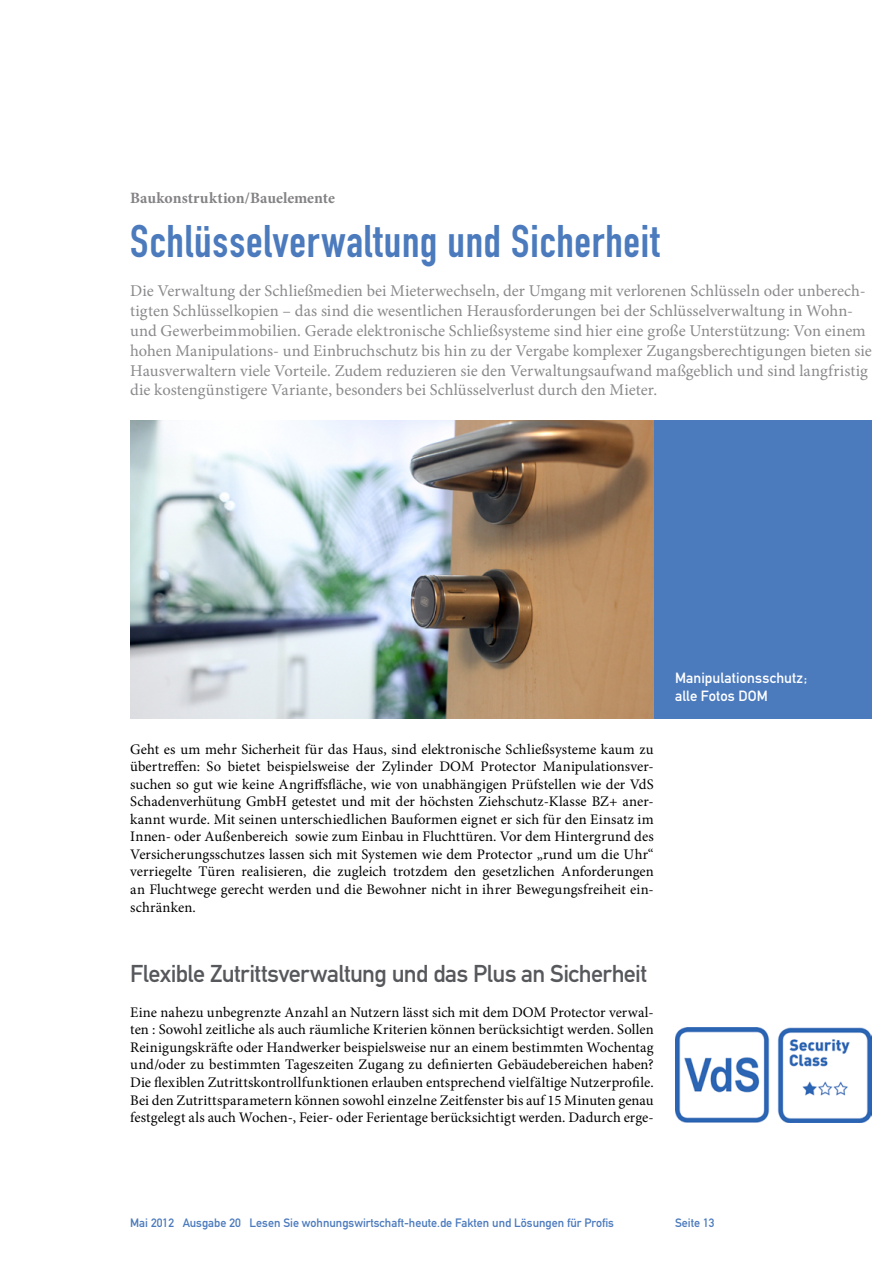
<style>
.page{position:relative;width:893px;height:1263px;background:#fff}
.page>*{position:absolute;margin:0;border:0;box-sizing:border-box;transform-origin:0 0}
.Überschrift_Groß{font:45px "DIN Engschrift";letter-spacing:.015em;color:#4b7abd}
.Überschrift_Grau{font:24px "DIN Mittelschrift";letter-spacing:-.025em;color:#56585c}
.Anlesetext{font:16.5px/19.8px "Minion Pro";color:#8b898c}
.Kategorie{font:700 15.75px "Minion Pro";color:#848285}
.Fließtext_erste_Zeil{font:14.7px/17.5px "Minion Pro";letter-spacing:.005em;color:#000;text-align:justify}
.Bildunterschrift{font:14.7px "DIN Mittelschrift";letter-spacing:.005em;color:#fff}
.t1{font:12px "DIN Mittelschrift";color:#4b7abd}
</style>
<div class="page">
<div style="left:654px;top:420px;width:218px;height:298px;background:#4b7abd"></div>
<img style="left:675px;top:1028px;width:197px;height:94px">
<img style="left:130px;top:420px;width:524px;height:298px">
<p class="Kategorie" style="left:130px;top:187px;width:206px">Baukonstruktion/Bauelemente</p>
<p class="Überschrift_Groß" style="left:130px;top:215px;width:531px">Schlüsselverwaltung und Sicherheit</p>
<p class="Anlesetext" style="left:130px;top:281px;width:743px">Die Verwaltung der Schließmedien bei Mieterwechseln, der Umgang mit verlorenen Schlüsseln oder unberech&shy;tigten Schlüsselkopien – das sind die wesentlichen Herausforderungen bei der Schlüsselverwaltung in Wohn&shy;und Gewerbeimmobilien. Gerade elektronische Schließsysteme sind hier eine große Unterstützung: Von einem hohen Manipulations- und Einbruchschutz bis hin zu der Vergabe komplexer Zugangsberechtigungen bieten sie Hausverwaltern viele Vorteile. Zudem reduzieren sie den Verwaltungsaufwand maßgeblich und sind langfristig die kostengünstigere Variante, besonders bei Schlüsselverlust durch den Mieter.</p>
<p class="Fließtext_erste_Zeil" style="left:130px;top:740px;width:525px">Geht es um mehr Sicherheit für das Haus, sind elektronische Schließsysteme kaum zu übertreffen: So bietet beispielsweise der Zylinder DOM Protector Manipulationsver&shy;suchen so gut wie keine Angriffsfläche, wie von unabhängigen Prüfstellen wie der VdS Schadenverhütung GmbH getestet und mit der höchsten Ziehschutz-Klasse BZ+ aner&shy;kannt wurde. Mit seinen unterschiedlichen Bauformen eignet er sich für den Einsatz im Innen- oder Außenbereich sowie zum Einbau in Fluchttüren. Vor dem Hintergrund des Versicherungsschutzes lassen sich mit Systemen wie dem Protector „rund um die Uhr“ verriegelte Türen realisieren, die zugleich trotzdem den gesetzlichen Anforderungen an Fluchtwege gerecht werden und die Bewohner nicht in ihrer Bewegungsfreiheit ein&shy;schränken.</p>
<p class="Überschrift_Grau" style="left:130px;top:959px;width:518px">Flexible Zutrittsverwaltung und das Plus an Sicherheit</p>
<p class="Fließtext_erste_Zeil" style="left:130px;top:1003px;width:525px">Eine nahezu unbegrenzte Anzahl an Nutzern lässt sich mit dem DOM Protector verwal&shy;ten : Sowohl zeitliche als auch räumliche Kriterien können berücksichtigt werden. Sollen Reinigungskräfte oder Handwerker beispielsweise nur an einem bestimmten Wochentag und/oder zu bestimmten Tageszeiten Zugang zu definierten Gebäudebereichen haben?<br>Die flexiblen Zutrittskontrollfunktionen erlauben entsprechend vielfältige Nutzerprofile.<br>Bei den Zutrittsparametern können sowohl einzelne Zeitfenster bis auf 15 Minuten genau festgelegt als auch Wochen-, Feier- oder Ferientage berücksichtigt werden. Dadurch erge-</p>
<p class="Bildunterschrift" style="left:675px;top:669px;width:134px">Manipulationsschutz;</p>
<p class="Bildunterschrift" style="left:675px;top:687px;width:94px">alle Fotos DOM</p>
<p class="t1" style="left:130px;top:1216px;width:485px">Mai 2012 Ausgabe 20 Lesen Sie wohnungswirtschaft-heute.de Fakten und Lösungen für Profis</p>
<p class="t1" style="left:675px;top:1216px;width:41px">Seite 13</p>
</div>
